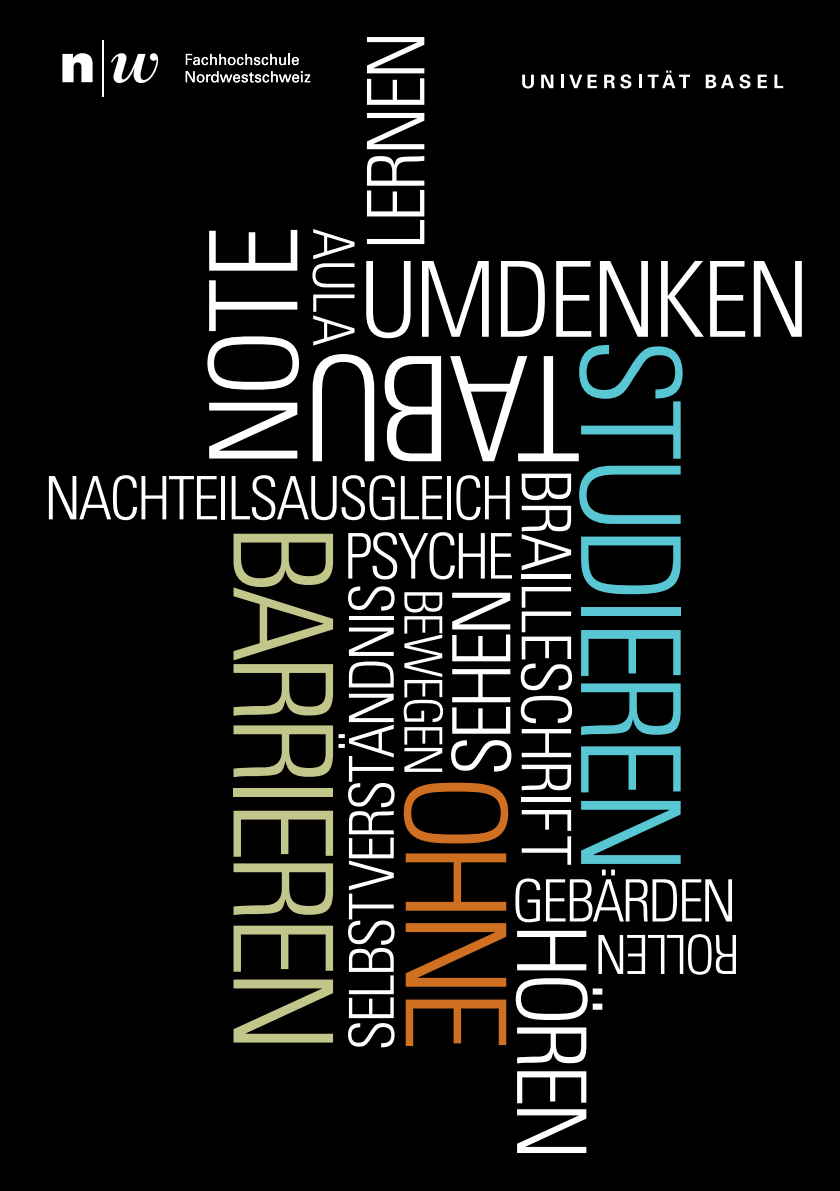
<style>
.page{position:relative;width:840px;height:1191px;background:#fff}
.page>*{position:absolute;margin:0;border:0;box-sizing:border-box;transform-origin:0 0}
.t1{font:300 condensed 145.6px "Univers LT";color:#fff}
.t2{font:300 condensed 139.2px "Univers LT";color:#ce6f21}
.t3{font:300 condensed 137.8px "Univers LT";letter-spacing:-.05em;color:#58c6d3}
.t4{font:300 condensed 137.8px "Univers LT";letter-spacing:-.055em;color:#c3c68a}
.t5{font:300 condensed 122px "Univers LT";color:#fff}
.t6{font:300 condensed 105px "Univers LT";letter-spacing:-.03em;color:#fff}
.t7{font:300 condensed 95.8px "Univers LT";color:#fff}
.t8{font:300 condensed 80.4px "Univers LT";color:#fff}
.t9{font:300 condensed 79.4px "Univers LT";letter-spacing:-.05em;color:#fff}
.t10{font:300 condensed 68.4px "Univers LT";letter-spacing:-.03em;color:#fff}
.t11{font:300 condensed 63px "Univers LT";letter-spacing:-.05em;color:#fff}
.t12{font:300 condensed 62px "Univers LT";letter-spacing:-.05em;color:#fff}
.t13{font:300 condensed 60px "Univers LT";letter-spacing:-.04em;color:#fff}
.t14{font:300 condensed 58.4px "Univers LT";color:#fff}
.t15{font:300 condensed 57.2px "Univers LT";color:#fff}
.t16{font:300 condensed 54px "Univers LT";color:#fff}
.t17{font:300 condensed 52.4px "Univers LT";letter-spacing:-.05em;color:#fff}
</style>
<div class="page">
<div style="left:0;top:0;width:839px;height:1191px;background:#000"></div>
<hr style="left:102px;top:40px;width:2px;height:56px;background:#fff">
<svg style="left:62px;top:53px;width:30px;height:29px"></svg>
<svg style="left:111px;top:53px;width:48px;height:30px"></svg>
<svg style="left:186px;top:54px;width:112px;height:11px"></svg>
<svg style="left:186px;top:71px;width:124px;height:11px"></svg>
<svg style="left:522px;top:75px;width:11px;height:13px"></svg>
<svg style="left:541px;top:75px;width:12px;height:13px"></svg>
<svg style="left:561px;top:75px;width:2px;height:13px"></svg>
<svg style="left:569px;top:75px;width:27px;height:13px"></svg>
<svg style="left:604px;top:75px;width:10px;height:13px"></svg>
<svg style="left:620px;top:74px;width:11px;height:14px"></svg>
<svg style="left:639px;top:75px;width:2px;height:13px"></svg>
<svg style="left:647px;top:70px;width:42px;height:18px"></svg>
<svg style="left:705px;top:74px;width:28px;height:14px"></svg>
<svg style="left:739px;top:74px;width:11px;height:14px"></svg>
<svg style="left:757px;top:75px;width:9px;height:13px"></svg>
<svg style="left:774px;top:75px;width:8px;height:13px"></svg>
<h3 class="t9" style="left:348px;top:249px;width:220px;rotate:-90deg">LERNEN</h3>
<p class="t15" style="left:367px;top:228px;width:118px;rotate:90deg">AULA</p>
<h3 class="t5" style="left:181px;top:468px;width:230px;rotate:-90deg">NOTE</h3>
<h3 class="t6" style="left:359px;top:237px;width:452px">UMDENKEN</h3>
<h3 class="t3" style="left:712px;top:337px;width:538px;rotate:90deg">STUDIEREN</h3>
<h1 class="t1" style="left:580px;top:495px;width:279px;rotate:-180deg">TABU</h1>
<p class="t10" style="left:586px;top:469px;width:387px;rotate:90deg">BRAILLESCHRI FT</p>
<p class="t13" style="left:44px;top:462px;width:471px">NACHTEILSAUSGLEI CH</p>
<p class="t11" style="left:344px;top:518px;width:164px">PSYCHE</p>
<p class="t17" style="left:454px;top:588px;width:189px;rotate:90deg">BEWEGEN</p>
<h2 class="t2" style="left:538px;top:774px;width:278px;rotate:90deg">OHNE</h2>
<h3 class="t4" style="left:365px;top:524px;width:530px;rotate:90deg">BARRIEREN</h3>
<p class="t12" style="left:334px;top:1050px;width:469px;rotate:-90deg">SELBSTVERSTÄNDNIS</p>
<h3 class="t8" style="left:433px;top:776px;width:191px;rotate:-90deg">SEHEN</h3>
<p class="t14" style="left:511px;top:866px;width:164px">GEBÄRDEN</p>
<h3 class="t7" style="left:608px;top:924px;width:223px;rotate:90deg">HÖREN</h3>
<p class="t16" style="left:739px;top:986px;width:49px;rotate:-180deg">O L L E NR</p>
</div>
